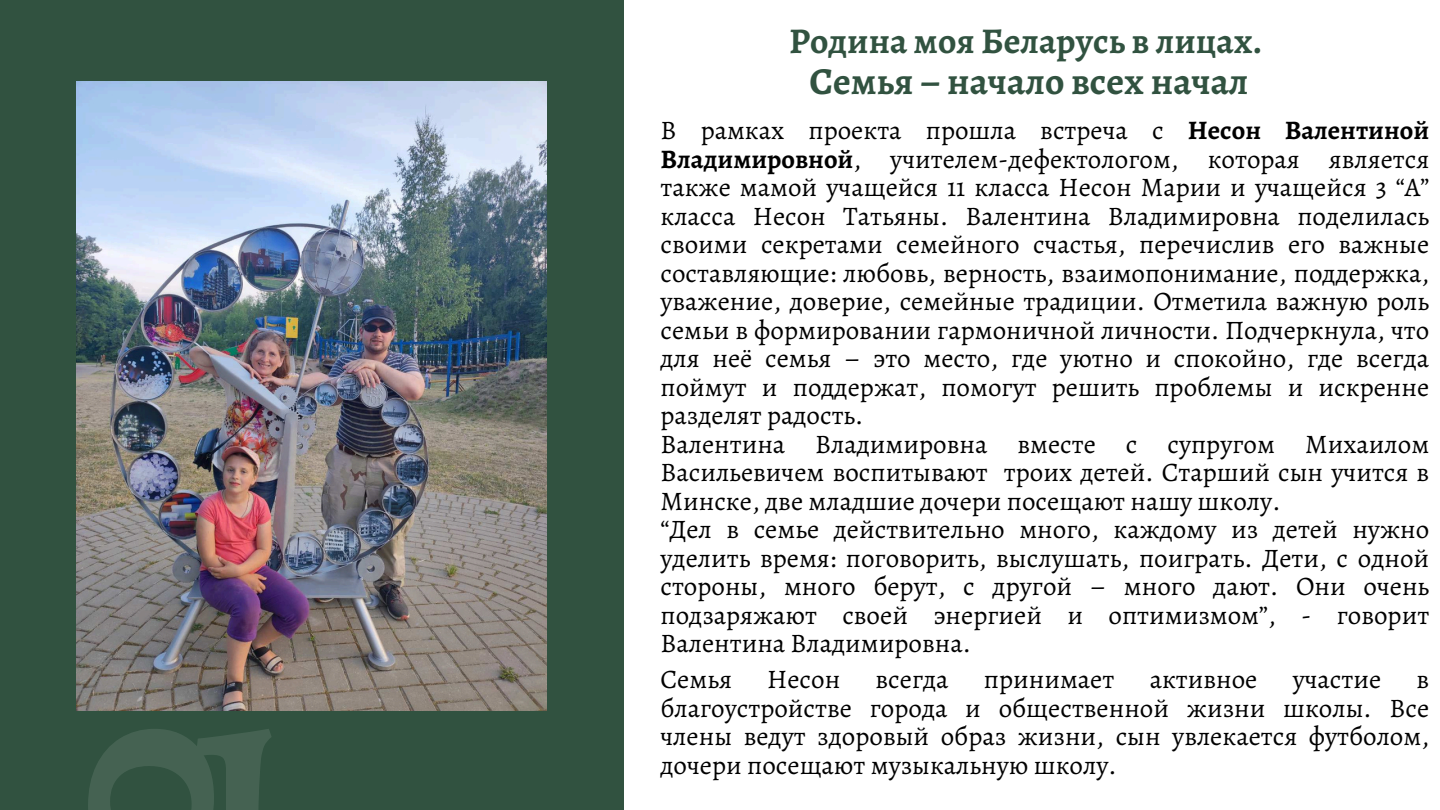
<style>
.page{position:relative;width:1440px;height:810px;background:#fff}
.page>*{position:absolute;margin:0;border:0;box-sizing:border-box;transform-origin:0 0}
.t1{font:700 38.2px "Alegreya";color:#315240}
.t2{font:700 36.3px "Alegreya";color:#315240}
.t3{font:26.8px/28.5px "Alegreya";color:#000;text-align:justify}
.s1{font-weight:700}
</style>
<div class="page">
<div style="left:0;top:0;width:624px;height:810px;background:#315240"></div>
<img style="left:77px;top:81px;width:470px;height:629px">
<p class="t2" style="left:789px;top:16px;width:475px">Родина моя Беларусь в лицах.</p>
<p class="t1" style="left:810px;top:55px;width:440px">Семья – начало всех начал</p>
<h1 class="t3" style="left:660px;top:116px;width:770px">В рамках проекта прошла встреча с <span class="s1">Несон Валентиной Владимировной</span>, учителем-дефектологом, которая является также мамой учащейся 11 класса Несон Марии и учащейся 3 “А” класса Несон Татьяны. Валентина Владимировна поделилась своими секретами семейного счастья, перечислив его важные составляющие: любовь, верность, взаимопонимание, поддержка, уважение, доверие, семейные традиции. Отметила важную роль семьи в формировании гармоничной личности. Подчеркнула, что для неё семья – это место, где уютно и спокойно, где всегда поймут и поддержат, помогут решить проблемы и искренне разделят радость.</h1>
<p class="t3" style="left:660px;top:429px;width:770px">Валентина Владимировна вместе с супругом Михаилом Васильевичем воспитывают троих детей. Старший сын учится в Минске, две младшие дочери посещают нашу школу.</p>
<p class="t3" style="left:660px;top:515px;width:770px">“Дел в семье действительно много, каждому из детей нужно уделить время: поговорить, выслушать, поиграть. Дети, с одной стороны, много берут, с другой – много дают. Они очень подзаряжают своей энергией и оптимизмом”, - говорит Валентина Владимировна.</p>
<p class="t3" style="left:660px;top:665px;width:73px">Семья</p>
<p class="t3" style="left:767px;top:665px;width:75px">Несон</p>
<p class="t3" style="left:876px;top:665px;width:75px">всегда</p>
<p class="t3" style="left:984px;top:665px;width:132px">принимает</p>
<p class="t3" style="left:1150px;top:665px;width:109px">активное</p>
<p class="t3" style="left:1293px;top:665px;width:90px">участие</p>
<p class="t3" style="left:660px;top:665px;width:770px;text-indent:756px">в благоустройстве города и общественной жизни школы. Все члены ведут здоровый образ жизни, сын увлекается футболом, дочери посещают музыкальную школу.</p>
</div>
